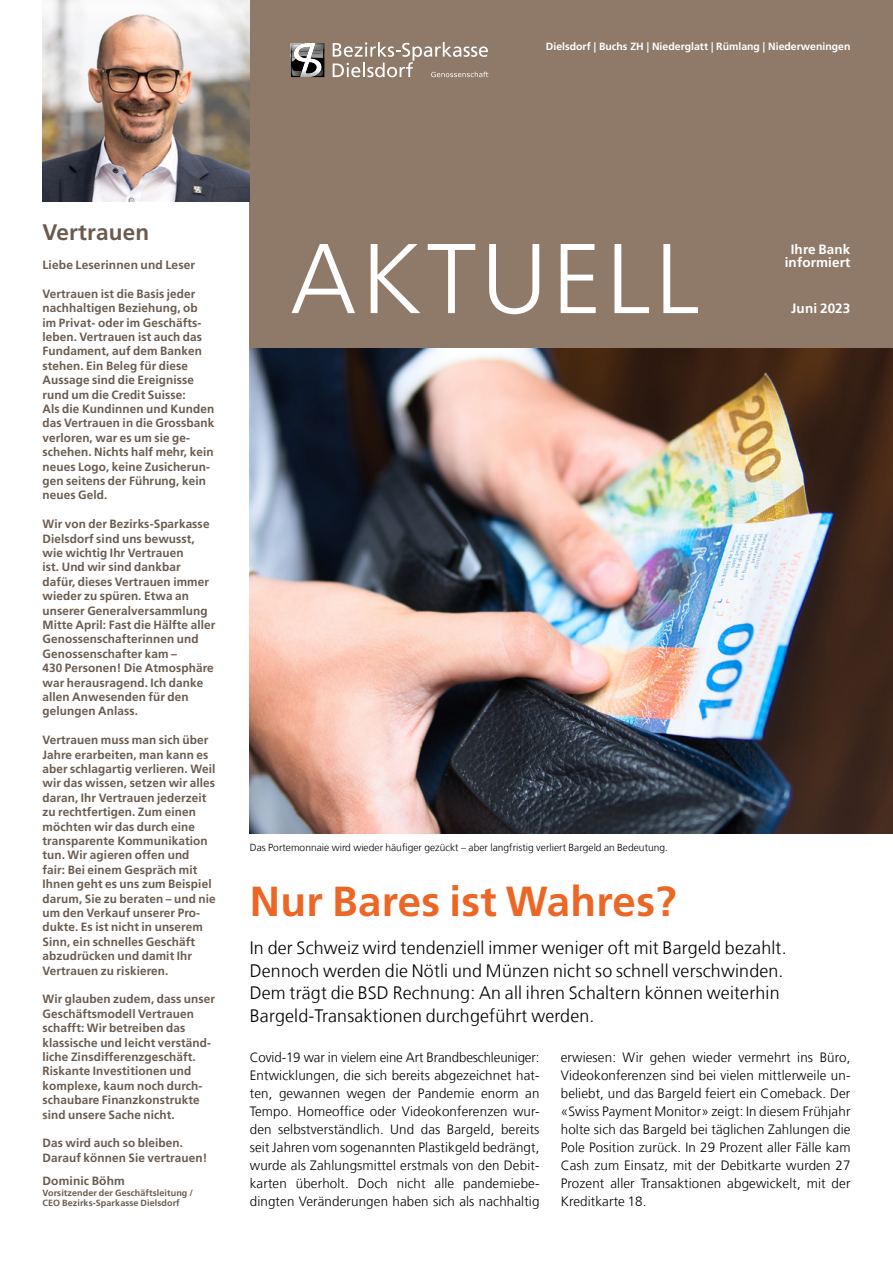
<style>
.page{position:relative;width:893px;height:1263px;background:#fff}
.page>*{position:absolute;margin:0;border:0;box-sizing:border-box;transform-origin:0 0}
.t1{font:300 99px "Frutiger LT Com";letter-spacing:.05em;color:#fff}
.t2{font:700 42px "Frutiger LT Com";letter-spacing:.01em;color:#ec6725}
.t3{font:700 22.5px "Frutiger LT Com";letter-spacing:.01em;color:#6a5b4e}
.t4{font:300 18px/22.5px "Frutiger LT Com";letter-spacing:.01em;color:#000}
.t5{font:300 13.5px/18px "Frutiger LT Com";letter-spacing:.01em;color:#000;text-align:justify}
.t6{font:700 13.5px/13.5px "Frutiger LT Com";letter-spacing:.01em;color:#fff;text-align:center}
.t7{font:700 12px/14.4px "Frutiger LT Com";letter-spacing:.01em;color:#6a5b4e}
.t8{font:700 10.5px "Frutiger LT Com";color:#fff}
.t9{font:300 10.2px "Frutiger LT Com";letter-spacing:.005em;color:#000}
.t10{font:700 9px/10.8px "Frutiger LT Com";letter-spacing:.01em;color:#6a5b4e}
</style>
<div class="page">
<div style="left:250px;top:0;width:643px;height:351px;background:#8f7969"></div>
<img style="left:250px;top:349px;width:643px;height:485px">
<img style="left:43px;top:0;width:207px;height:201px">
<svg style="left:333px;top:42px;width:155px;height:35px"></svg>
<svg style="left:291px;top:43px;width:33px;height:34px"></svg>
<p class="t8" style="left:546px;top:41px;width:306px">Dielsdorf | Buchs ZH | Niederglatt | Rümlang | Niederweningen</p>
<h3 class="t3" style="left:43px;top:219px;width:108px">Vertrauen</h3>
<p class="t7" style="left:43px;top:258px;width:154px">Liebe Leserinnen und Leser</p>
<p class="t7" style="left:43px;top:286px;width:173px">Vertrauen ist die Basis jeder nachhaltigen Beziehung, ob im Privat- oder im Geschäfts&shy;leben. Vertrauen ist auch das<br>Fundament, auf dem Banken stehen. Ein Beleg für diese<br>Aussage sind die Ereignisse rund um die Credit Suisse:<br>Als die Kundinnen und Kunden das Vertrauen in die Grossbank verloren, war es um sie ge&shy;schehen. Nichts half mehr, kein neues Logo, keine Zusicherun&shy;gen seitens der Führung, kein neues Geld.</p>
<p class="t7" style="left:43px;top:517px;width:174px">Wir von der Bezirks-Sparkasse<br>Dielsdorf sind uns bewusst, wie wichtig Ihr Vertrauen<br>ist. Und wir sind dankbar dafür, dieses Vertrauen immer wieder zu spüren. Etwa an unserer Generalversammlung<br>Mitte April: Fast die Hälfte aller<br>Genossenschafterinnen und<br>Genossenschafter kam –<br>430 Personen! Die Atmosphäre war herausragend. Ich danke allen Anwesenden für den gelungen Anlass.</p>
<p class="t7" style="left:43px;top:733px;width:175px">Vertrauen muss man sich über<br>Jahre erarbeiten, man kann es aber schlagartig verlieren. Weil wir das wissen, setzen wir alles daran, Ihr Vertrauen jederzeit zu rechtfertigen. Zum einen möchten wir das durch eine transparente Kommunikation tun. Wir agieren offen und<br>fair: Bei einem Gespräch mit<br>Ihnen geht es uns zum Beispiel darum, Sie zu beraten – und nie um den Verkauf unserer Pro&shy;dukte. Es ist nicht in unserem<br>Sinn, ein schnelles Geschäft abzudrücken und damit Ihr<br>Vertrauen zu riskieren.</p>
<p class="t7" style="left:43px;top:992px;width:174px">Wir glauben zudem, dass unser<br>Geschäftsmodell Vertrauen schafft: Wir betreiben das klassische und leicht verständ&shy;liche Zinsdifferenzgeschäft.<br>Riskante Investitionen und komplexe, kaum noch durch&shy;schaubare Finanzkonstrukte sind unsere Sache nicht.</p>
<p class="t7" style="left:43px;top:1136px;width:166px">Das wird auch so bleiben.<br>Darauf können Sie vertrauen!</p>
<p class="t7" style="left:43px;top:1173px;width:84px">Dominic Böhm</p>
<p class="t10" style="left:43px;top:1187px;width:152px">Vorsitzender der Geschäftsleitung /<br>CEO Bezirks-Sparkasse Dielsdorf</p>
<h1 class="t1" style="left:290px;top:221px;width:411px">AKTUELL</h1>
<p class="t6" style="left:785px;top:242px;width:67px">Ihre Bank informiert</p>
<p class="t6" style="left:791px;top:301px;width:61px">Juni 2023</p>
<p class="t9" style="left:250px;top:841px;width:420px">Das Portemonnaie wird wieder häufiger gezückt – aber langfristig verliert Bargeld an Bedeutung.</p>
<h2 class="t2" style="left:250px;top:877px;width:428px">Nur Bares ist Wahres?</h2>
<p class="t4" style="left:250px;top:937px;width:538px">In der Schweiz wird tendenziell immer weniger oft mit Bargeld bezahlt.<br>Dennoch werden die Nötli und Münzen nicht so schnell verschwinden.<br>Dem trägt die BSD Rechnung: An all ihren Schaltern können weiterhin Bargeld-Transaktionen durchgeführt werden.</p>
<p class="t5" style="left:250px;top:1048px;width:291px">Covid-19 war in vielem eine Art Brandbeschleuniger:<br>Entwicklungen, die sich bereits abgezeichnet hat&shy;ten, gewannen wegen der Pandemie enorm an Tempo. Homeoffice oder Videokonferenzen wur&shy;den selbstverständlich. Und das Bargeld, bereits seit Jahren vom sogenannten Plastikgeld bedrängt, wurde als Zahlungsmittel erstmals von den Debit&shy;karten überholt. Doch nicht alle pandemiebe&shy;dingten Veränderungen haben sich als nachhaltig</p>
<p class="t5" style="left:561px;top:1048px;width:291px">erwiesen: Wir gehen wieder vermehrt ins Büro, Videokonferenzen sind bei vielen mittlerweile un&shy;beliebt, und das Bargeld feiert ein Comeback. Der «Swiss Payment Monitor» zeigt: In diesem Frühjahr holte sich das Bargeld bei täglichen Zahlungen die Pole Position zurück. In 29 Prozent aller Fälle kam Cash zum Einsatz, mit der Debitkarte wurden 27<br>Prozent aller Transaktionen abgewickelt, mit der Kreditkarte 18.</p>
</div>
